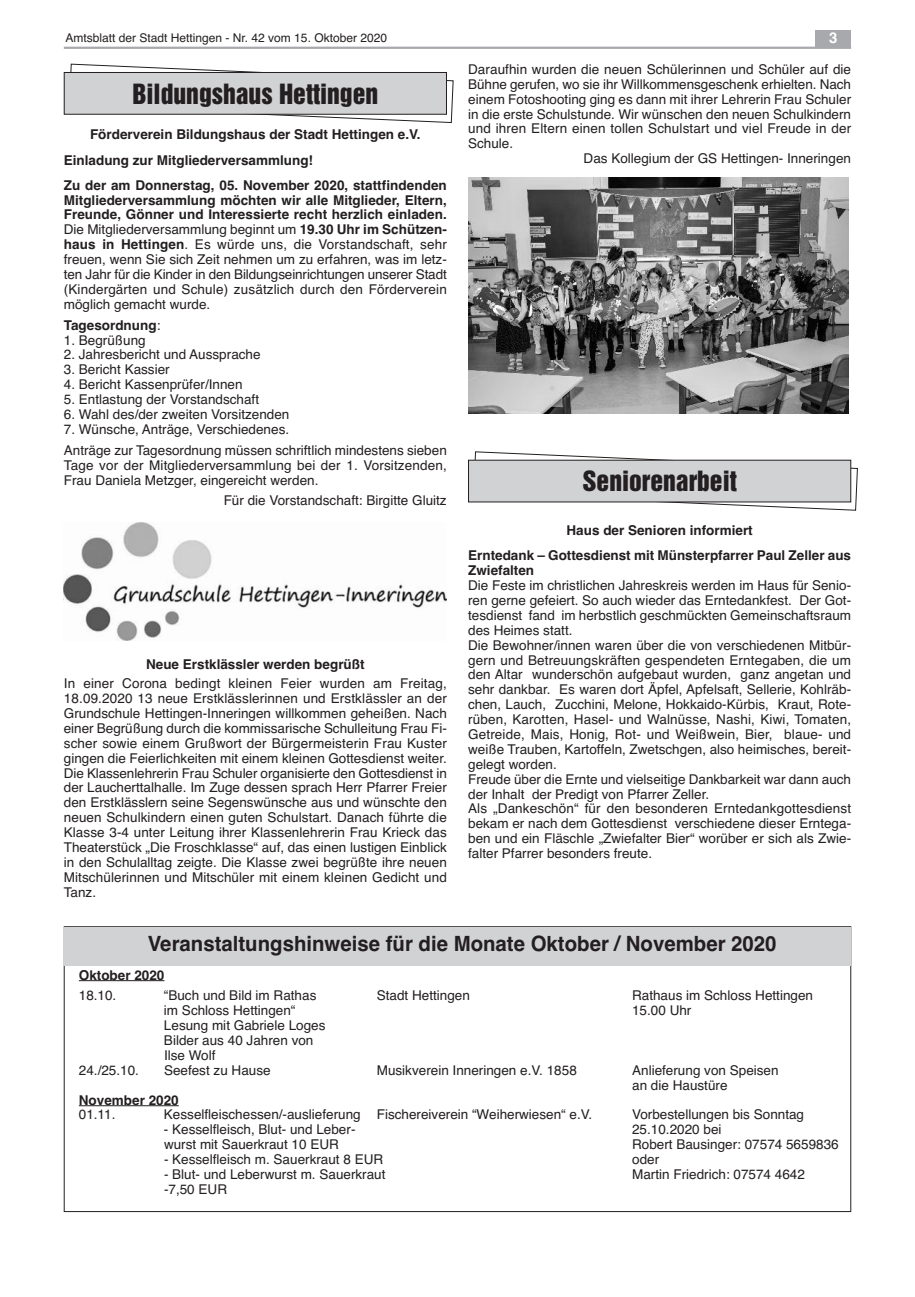
<style>
.page{position:relative;width:915px;height:1297px;background:#fff}
.page>*{position:absolute;margin:0;border:0;box-sizing:border-box;transform-origin:0 0}
.t1{font:25.5px "Helvetica Inserat";color:#231f20}
.t2{font:700 21px "Helvetica";color:#231f20}
.t3{font:700 15px "Helvetica";color:#fff}
.t4{font:13.5px/14.9px "Helvetica";color:#231f20}
.t5{font:700 13.5px/25.2px "Helvetica";color:#231f20}
.t6{font:12px "Helvetica";color:#231f20}
.s1{font-weight:700}
.s2{font-weight:400}
</style>
<div class="page">
<hr style="left:64px;top:47px;width:786px;height:2px;background:#a8a9ad">
<div style="left:815px;top:30px;width:35px;height:17px;background:#a8a9ad"></div>
<svg style="left:70px;top:63px;width:384px;height:60px"></svg>
<div style="left:64px;top:72px;width:382px;height:42px;background:#d1d2d4"></div>
<div style="left:64px;top:72px;width:382px;height:43px;border:1px solid #231f20"></div>
<img style="left:64px;top:522px;width:382px;height:119px">
<img style="left:468px;top:177px;width:380px;height:237px">
<svg style="left:472px;top:451px;width:385px;height:60px"></svg>
<div style="left:468px;top:460px;width:382px;height:42px;background:#d1d2d4"></div>
<div style="left:468px;top:460px;width:382px;height:42px;border:1px solid #231f20"></div>
<div style="left:64px;top:928px;width:786px;height:38px;background:#d1d2d4"></div>
<hr style="left:79px;top:980px;width:85px;height:1px;background:#231f20">
<hr style="left:79px;top:1105px;width:100px;height:1px;background:#231f20">
<p class="t6" style="left:65px;top:31px;width:323px">Amtsblatt der Stadt Hettingen - Nr. 42 vom 15. Oktober 2020</p>
<p class="t3" style="left:829px;top:29px;width:10px">3</p>
<h1 class="t1" style="left:132px;top:83px;width:247px">Bildungshaus Hettingen</h1>
<p class="t4" style="left:468px;top:62px;width:384px">Daraufhin wurden die neuen Schülerinnen und Schüler auf die</p>
<p class="t4" style="left:468px;top:77px;width:384px">Bühne gerufen, wo sie ihr Willkommensgeschenk erhielten. Nach</p>
<p class="t4" style="left:468px;top:92px;width:384px">einem Fotoshooting ging es dann mit ihrer Lehrerin Frau Schuler</p>
<p class="t4" style="left:468px;top:106px;width:384px">in die erste Schulstunde. Wir wünschen den neuen Schulkindern</p>
<p class="t4" style="left:468px;top:121px;width:384px">und ihren Eltern einen tollen Schulstart und viel Freude in der</p>
<p class="t4" style="left:468px;top:136px;width:47px">Schule.</p>
<p class="t4" style="left:583px;top:151px;width:269px">Das Kollegium der GS Hettingen- Inneringen</p>
<p class="t5" style="left:64px;top:122px;width:384px;text-indent:26px">Förderverein Bildungshaus der Stadt Hettingen e.V.<br>Einladung zur Mitgliederversammlung!<br>Zu der am Donnerstag, 05. November 2020, stattfindenden</p>
<p class="t4" style="left:64px;top:192px;width:384px;text-align:justify"><span class="s1">Mitgliederversammlung möchten wir alle Mitglieder, Eltern, Freunde, Gönner und Interessierte recht herzlich einladen.<br></span>Die Mitgliederversammlung beginnt um <span class="s1">19.30 Uhr im Schützen&shy;haus in Hettingen</span>. Es würde uns, die Vorstandschaft, sehr freuen, wenn Sie sich Zeit nehmen um zu erfahren, was im letz&shy;ten Jahr für die Kinder in den Bildungseinrichtungen unserer Stadt (Kindergärten und Schule) zusätzlich durch den Förderverein möglich gemacht wurde.</p>
<p class="t5" style="left:64px;top:312px;width:98px">Tagesordnung<span class="s2">:</span></p>
<p class="t4" style="left:64px;top:332px;width:83px">1. Begrüßung</p>
<p class="t4" style="left:64px;top:347px;width:198px">2. Jahresbericht und Aussprache</p>
<p class="t4" style="left:64px;top:362px;width:107px">3. Bericht Kassier</p>
<p class="t4" style="left:64px;top:377px;width:180px">4. Bericht Kassenprüfer/Innen</p>
<p class="t4" style="left:64px;top:392px;width:197px">5. Entlastung der Vorstandschaft</p>
<p class="t4" style="left:64px;top:407px;width:227px">6. Wahl des/der zweiten Vorsitzenden</p>
<p class="t4" style="left:64px;top:419px;width:384px;line-height:20.9px">7. Wünsche, Anträge, Verschiedenes.<br>Anträge zur Tagesordnung müssen schriftlich mindestens sieben</p>
<p class="t4" style="left:64px;top:457px;width:384px">Tage vor der Mitgliederversammlung bei der 1. Vorsitzenden,<br>Frau Daniela Metzger, eingereicht werden.</p>
<p class="t4" style="left:223px;top:493px;width:224px">Für die Vorstandschaft: Birgitte Gluitz</p>
<h1 class="t1" style="left:582px;top:471px;width:156px">Seniorenarbeit</h1>
<p class="t5" style="left:146px;top:652px;width:220px">Neue Erstklässler werden begrüßt</p>
<p class="t4" style="left:64px;top:676px;width:384px;text-align:justify">In einer Corona bedingt kleinen Feier wurden am Freitag, 18.09.2020 13 neue Erstklässlerinnen und Erstklässler an der Grundschule Hettingen-Inneringen willkommen geheißen. Nach einer Begrüßung durch die kommissarische Schulleitung Frau Fi&shy;scher sowie einem Grußwort der Bürgermeisterin Frau Kuster gingen die Feierlichkeiten mit einem kleinen Gottesdienst weiter.<br>Die Klassenlehrerin Frau Schuler organisierte den Gottesdienst in der Laucherttalhalle. Im Zuge dessen sprach Herr Pfarrer Freier den Erstklässlern seine Segenswünsche aus und wünschte den neuen Schulkindern einen guten Schulstart. Danach führte die Klasse 3-4 unter Leitung ihrer Klassenlehrerin Frau Krieck das Theaterstück „Die Froschklasse“ auf, das einen lustigen Einblick in den Schulalltag zeigte. Die Klasse zwei begrüßte ihre neuen Mitschülerinnen und Mitschüler mit einem kleinen Gedicht und Tanz.</p>
<p class="t5" style="left:468px;top:518px;width:384px;text-align:center">Haus der Senioren informiert<br>Erntedank – Gottesdienst mit Münsterpfarrer Paul Zeller aus</p>
<p class="t5" style="left:468px;top:558px;width:68px">Zwiefalten</p>
<p class="t4" style="left:468px;top:578px;width:384px">Die Feste im christlichen Jahreskreis werden im Haus für Senio&shy;ren gerne gefeiert. So auch wieder das Erntedankfest. Der Got&shy;tesdienst fand im herbstlich geschmückten Gemeinschaftsraum des Heimes statt.<br>Die Bewohner/innen waren über die von verschiedenen Mitbür&shy;gern und Betreuungskräften gespendeten Erntegaben, die um den Altar wunderschön aufgebaut wurden, ganz angetan und sehr dankbar. Es waren dort Äpfel, Apfelsaft, Sellerie, Kohlräb&shy;chen, Lauch, Zucchini, Melone, Hokkaido-Kürbis, Kraut, Rote&shy;rüben, Karotten, Hasel- und Walnüsse, Nashi, Kiwi, Tomaten, Getreide, Mais, Honig, Rot- und Weißwein, Bier, blaue- und weiße Trauben, Kartoffeln, Zwetschgen, also heimisches, bereit&shy;gelegt worden.<br>Freude über die Ernte und vielseitige Dankbarkeit war dann auch der Inhalt der Predigt von Pfarrer Zeller.<br>Als „Dankeschön“ für den besonderen Erntedankgottesdienst bekam er nach dem Gottesdienst verschiedene dieser Erntega&shy;ben und ein Fläschle „Zwiefalter Bier“ worüber er sich als Zwie&shy;falter Pfarrer besonders freute.</p>
<h2 class="t2" style="left:148px;top:931px;width:630px">Veranstaltungshinweise für die Monate Oktober / November 2020</h2>
<p class="t5" style="left:79px;top:962px;width:87px">Oktober 2020</p>
<p class="t4" style="left:79px;top:988px;width:39px">18.10.</p>
<p class="t4" style="left:164px;top:988px;width:154px">“Buch und Bild im Rathas</p>
<p class="t4" style="left:376px;top:988px;width:95px">Stadt Hettingen</p>
<p class="t4" style="left:632px;top:988px;width:182px">Rathaus im Schloss Hettingen</p>
<p class="t4" style="left:164px;top:1003px;width:133px">im Schloss Hettingen“</p>
<p class="t4" style="left:632px;top:1003px;width:61px">15.00 Uhr</p>
<p class="t4" style="left:164px;top:1018px;width:163px">Lesung mit Gabriele Loges<br>Bilder aus 40 Jahren von<br>Ilse Wolf</p>
<p class="t4" style="left:79px;top:1063px;width:62px">24./25.10.</p>
<p class="t4" style="left:164px;top:1063px;width:108px">Seefest zu Hause</p>
<p class="t4" style="left:376px;top:1063px;width:201px">Musikverein Inneringen e.V. 1858</p>
<p class="t4" style="left:632px;top:1063px;width:148px">Anlieferung von Speisen an die Haustüre</p>
<p class="t5" style="left:79px;top:1087px;width:101px">November 2020</p>
<p class="t4" style="left:79px;top:1107px;width:38px">01.11.</p>
<p class="t4" style="left:164px;top:1107px;width:429px">Kesselfleischessen/-auslieferung Fischereiverein “Weiherwiesen“ e.V.</p>
<p class="t4" style="left:632px;top:1107px;width:173px">Vorbestellungen bis Sonntag</p>
<p class="t4" style="left:164px;top:1122px;width:193px">- Kesselfleisch, Blut- und Leber-</p>
<p class="t4" style="left:632px;top:1122px;width:91px">25.10.2020 bei</p>
<p class="t4" style="left:164px;top:1137px;width:176px">wurst mit Sauerkraut 10 EUR</p>
<p class="t4" style="left:632px;top:1137px;width:208px">Robert Bausinger: 07574 5659836</p>
<p class="t4" style="left:164px;top:1152px;width:221px">- Kesselfleisch m. Sauerkraut 8 EUR</p>
<p class="t4" style="left:632px;top:1152px;width:29px">oder</p>
<p class="t4" style="left:164px;top:1167px;width:223px">- Blut- und Leberwurst m. Sauerkraut</p>
<p class="t4" style="left:632px;top:1167px;width:174px">Martin Friedrich: 07574 4642</p>
<p class="t4" style="left:164px;top:1182px;width:65px">-7,50 EUR</p>
</div>
